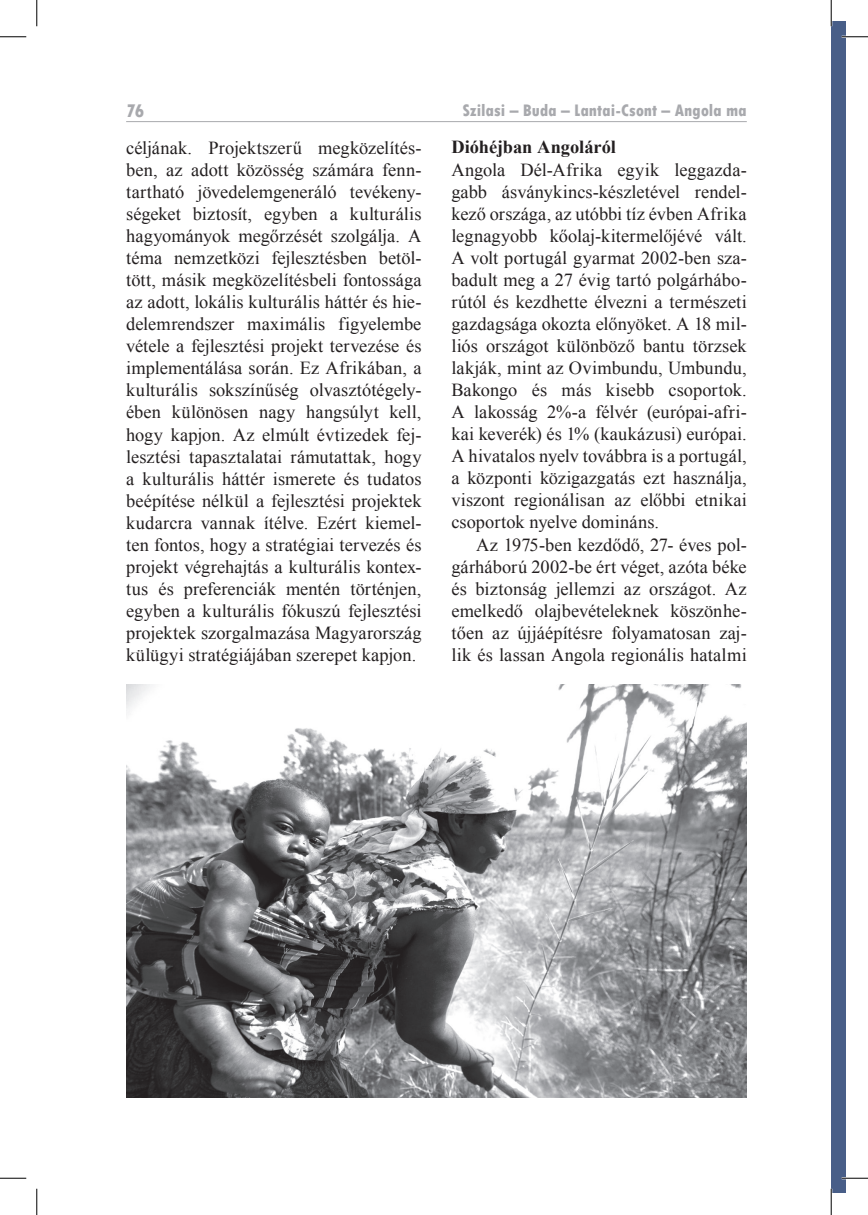
<style>
.page{position:relative;width:868px;height:1215px;background:#fff}
.page>*{position:absolute;margin:0;border:0;box-sizing:border-box;transform-origin:0 0}
.t1{font:800 condensed 19.25px "Tw Cen";color:#a8a9ad}
.t2{font:18.38px/22.1px "Times New Roman";letter-spacing:.005em;color:#231f20;text-align:justify}
.t3{font:700 18.38px "Times New Roman";color:#231f20}
.t4{font:800 condensed 17.5px "Tw Cen";letter-spacing:.005em;color:#a8a9ad}
</style>
<div class="page">
<hr style="left:126px;top:121px;width:620px;height:1px;background:#a8a9ad">
<div style="left:830px;top:22px;width:15px;height:1171px;background:#485e88"></div>
<img style="left:126px;top:684px;width:620px;height:413px">
<hr style="left:841px;top:36px;width:26px;height:2px;background:#fff">
<hr style="left:841px;top:1177px;width:26px;height:2px;background:#fff">
<hr style="left:829px;top:0;width:3px;height:26px;background:#fff">
<hr style="left:829px;top:1188px;width:3px;height:26px;background:#fff">
<svg style="left:0;top:36px;width:26px;height:1px"></svg>
<svg style="left:841px;top:36px;width:26px;height:1px"></svg>
<svg style="left:0;top:1177px;width:26px;height:1px"></svg>
<svg style="left:841px;top:1177px;width:26px;height:1px"></svg>
<svg style="left:36px;top:0;width:1px;height:26px"></svg>
<svg style="left:36px;top:1188px;width:1px;height:26px"></svg>
<svg style="left:830px;top:0;width:1px;height:26px"></svg>
<svg style="left:830px;top:1188px;width:1px;height:26px"></svg>
<p class="t1" style="left:126px;top:99px;width:20px">76</p>
<p class="t4" style="left:462px;top:100px;width:286px">Szilasi – Buda – Lantai-Csont – Angola ma</p>
<p class="t2" style="left:126px;top:136px;width:297px">céljának. Projektszerű megközelítés&shy;ben, az adott közösség számára fenn&shy;tartható jövedelemgeneráló tevékeny&shy;ségeket biztosít, egyben a kulturális hagyományok megőrzését szolgálja. A téma nemzetközi fejlesztésben betöl&shy;tött, másik megközelítésbeli fontossága az adott, lokális kulturális háttér és hie&shy;delemrendszer maximális figyelembe vétele a fejlesztési projekt tervezése és implementálása során. Ez Afrikában, a kulturális sokszínűség olvasztótégely&shy;ében különösen nagy hangsúlyt kell, hogy kapjon. Az elmúlt évtizedek fej&shy;lesztési tapasztalatai rámutattak, hogy a kulturális háttér ismerete és tudatos beépítése nélkül a fejlesztési projektek kudarcra vannak ítélve. Ezért kiemel&shy;ten fontos, hogy a stratégiai tervezés és projekt végrehajtás a kulturális kontex&shy;tus és preferenciák mentén történjen, egyben a kulturális fókuszú fejlesztési projektek szorgalmazása Magyarország külügyi stratégiájában szerepet kapjon.</p>
<p class="t3" style="left:451px;top:135px;width:166px">Dióhéjban Angoláról</p>
<p class="t2" style="left:451px;top:158px;width:297px">Angola Dél-Afrika egyik leggazda&shy;gabb ásványkincs-készletével rendel&shy;kező országa, az utóbbi tíz évben Afrika legnagyobb kőolaj-kitermelőjévé vált.<br>A volt portugál gyarmat 2002-ben sza&shy;badult meg a 27 évig tartó polgárhábo&shy;rútól és kezdhette élvezni a természeti gazdagsága okozta előnyöket. A 18 mil&shy;liós országot különböző bantu törzsek lakják, mint az Ovimbundu, Umbundu, Bakongo és más kisebb csoportok.<br>A lakosság 2%-a félvér (európai-afri&shy;kai keverék) és 1% (kaukázusi) európai.<br>A hivatalos nyelv továbbra is a portugál, a központi közigazgatás ezt használja, viszont regionálisan az előbbi etnikai csoportok nyelve domináns.</p>
<p class="t2" style="left:451px;top:533px;width:297px;text-indent:25px">Az 1975-ben kezdődő, 27- éves pol&shy;gárháború 2002-be ért véget, azóta béke és biztonság jellemzi az országot. Az emelkedő olajbevételeknek köszönhe&shy;tően az újjáépítésre folyamatosan zaj&shy;lik és lassan Angola regionális hatalmi</p>
</div>
